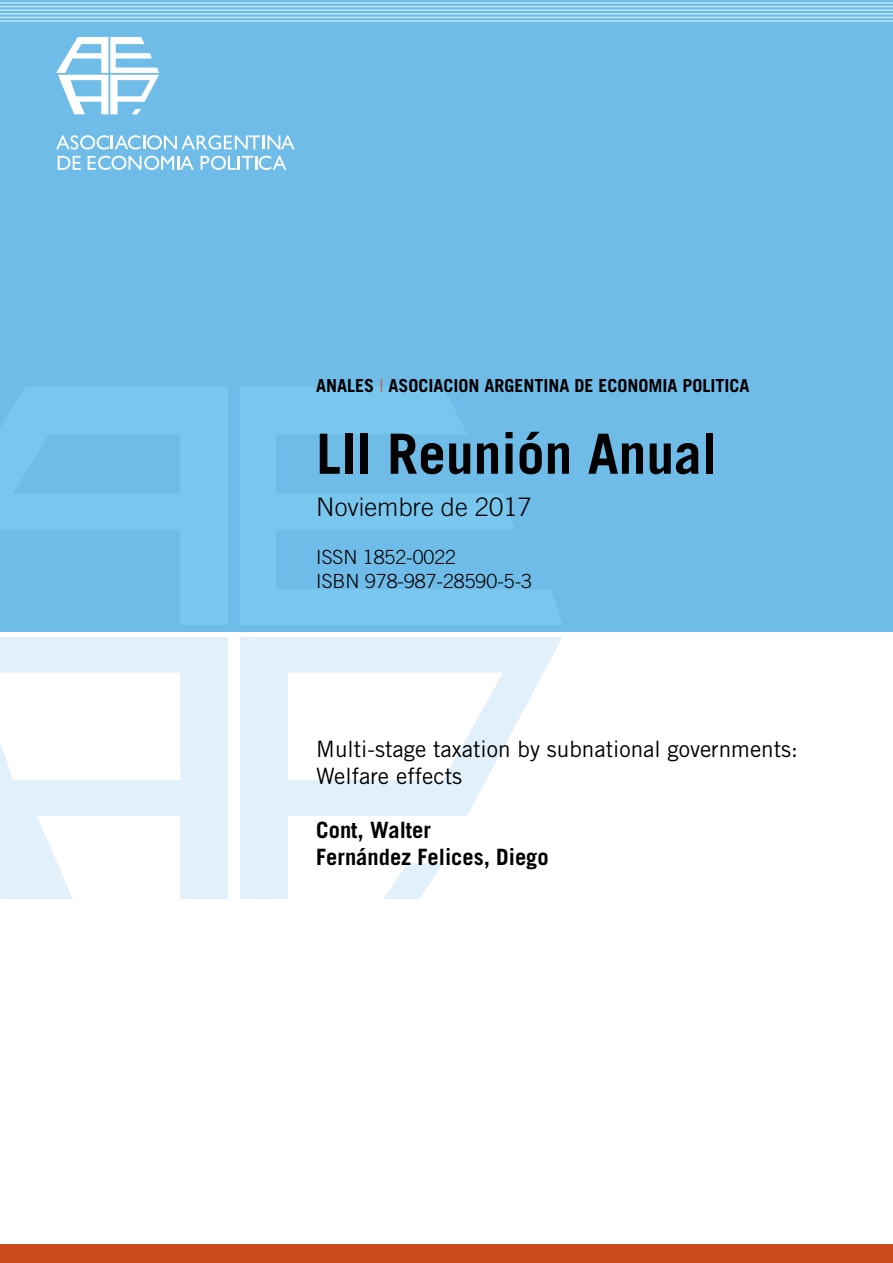
<style>
.page{position:relative;width:893px;height:1263px;background:#fff}
.page>*{position:absolute;margin:0;border:0;box-sizing:border-box;transform-origin:0 0}
.t1{font:700 55.5px "Trade Gothic";color:#000}
.t2{font:300 25.5px "Trade Gothic";color:#000}
.t3{font:22.5px/27px "Trade Gothic";color:#000}
.t4{font:700 22.5px/27px "Trade Gothic";color:#000}
.t5{font:300 19.5px/23.4px "Trade Gothic";color:#000}
.t6{font:700 18px "Trade Gothic";color:#000}
.s1{font-weight:300;color:#cd491e}
</style>
<div class="page">
<div style="left:0;top:0;width:893px;height:632px;background:#6fbce8"></div>
<svg style="left:56px;top:37px;width:103px;height:77px"></svg>
<svg style="left:56px;top:135px;width:239px;height:15px"></svg>
<svg style="left:58px;top:156px;width:23px;height:14px"></svg>
<svg style="left:88px;top:156px;width:106px;height:14px"></svg>
<svg style="left:201px;top:156px;width:85px;height:14px"></svg>
<svg style="left:0;top:387px;width:228px;height:238px;fill:#79c7ef"></svg>
<svg style="left:241px;top:387px;width:321px;height:238px"></svg>
<svg style="left:240px;top:637px;width:323px;height:262px"></svg>
<svg style="left:0;top:637px;width:228px;height:262px;fill:#eaf4fc"></svg>
<svg style="left:383px;top:863px;width:60px;height:36px"></svg>
<hr style="left:0;top:20px;width:893px;height:2px;background:#bee7fb">
<hr style="left:0;top:17px;width:893px;height:1px;background:#bee7fb">
<hr style="left:0;top:13px;width:893px;height:2px;background:#bee7fb">
<hr style="left:0;top:9px;width:893px;height:2px;background:#bee7fb">
<hr style="left:0;top:6px;width:893px;height:1px;background:#bee7fb">
<hr style="left:0;top:2px;width:893px;height:2px;background:#bee7fb">
<div style="left:0;top:1245px;width:893px;height:18px;background:#cd491e"></div>
<p class="t6" style="left:316px;top:374px;width:435px">ANALES <span class="s1">|</span> ASOCIACION ARGENTINA DE ECONOMIA POLITICA</p>
<h1 class="t1" style="left:316px;top:420px;width:402px">LII Reunión Anual</h1>
<p class="t2" style="left:316px;top:491px;width:217px">Noviembre de 2017</p>
<p class="t5" style="left:316px;top:545px;width:217px">ISSN 1852-0022<br>ISBN 978-987-28590-5-3</p>
<p class="t3" style="left:316px;top:735px;width:483px">Multi-stage taxation by subnational governments:<br>Welfare effects</p>
<p class="t4" style="left:316px;top:816px;width:234px">Cont, Walter<br>Fernández Felices, Diego</p>
</div>
